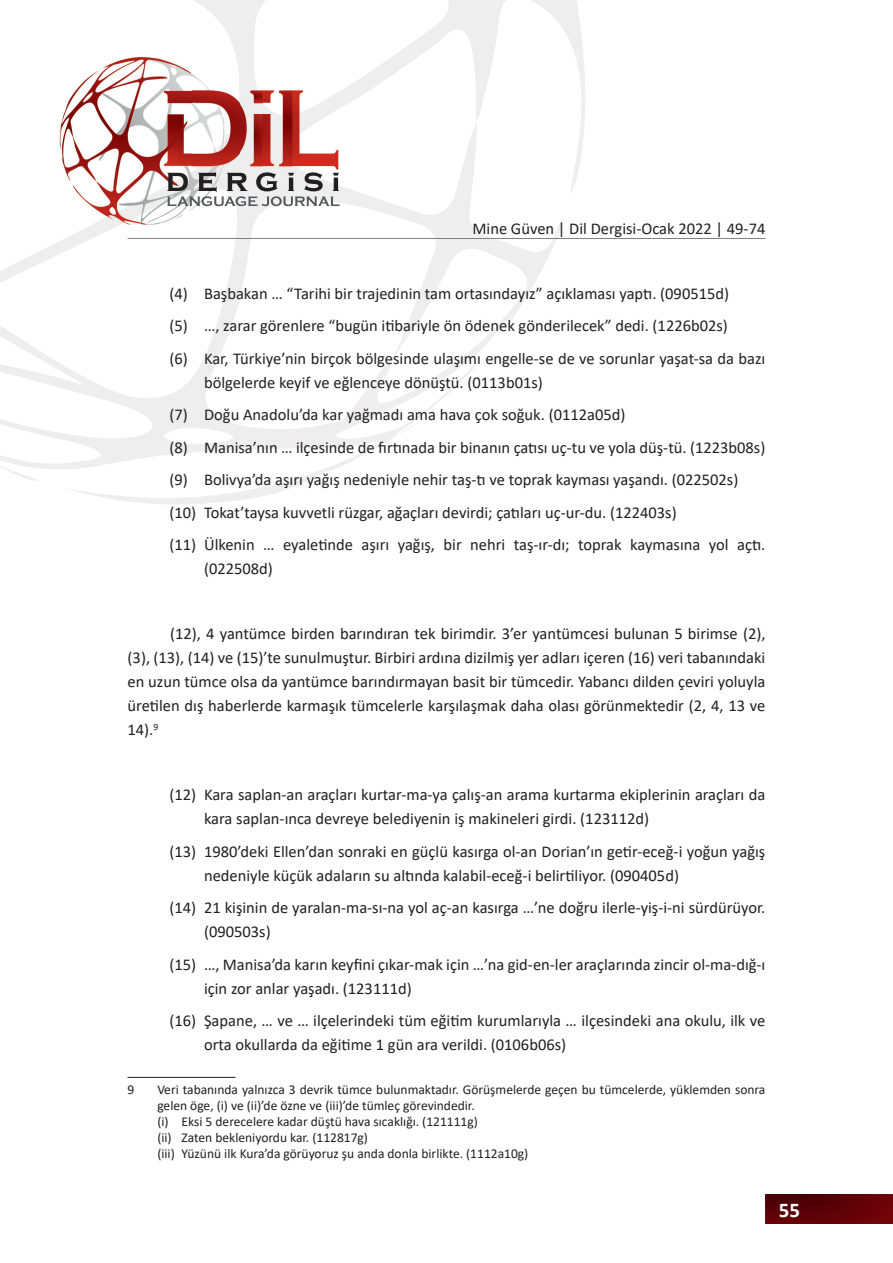
<style>
.page{position:relative;width:893px;height:1263px;background:#fff}
.page>*{position:absolute;margin:0;border:0;box-sizing:border-box;transform-origin:0 0}
.t1{font:700 21px "Calibri";color:#fff}
.t2{font:16.5px/24px "Calibri";color:#231f20}
.t3{font:13.5px/16.2px "Calibri";color:#231f20}
</style>
<div class="page">
<svg style="left:0;top:0;width:585px;height:504px"></svg>
<img style="left:192px;top:58px;width:35px;height:167px">
<img style="left:192px;top:91px;width:146px;height:79px">
<img style="left:279px;top:91px;width:13px;height:75px">
<img style="left:250px;top:114px;width:12px;height:52px">
<svg style="left:250px;top:91px;width:12px;height:13px"></svg>
<img style="left:192px;top:91px;width:47px;height:75px">
<img style="left:60px;top:57px;width:132px;height:168px">
<svg style="left:167px;top:172px;width:173px;height:34px;background:#b3b2b3"></svg>
<hr style="left:128px;top:238px;width:637px;height:1px;background:#808285">
<img style="left:765px;top:1194px;width:128px;height:30px">
<hr style="left:128px;top:1077px;width:108px;height:1px;background:#231f20">
<p class="t2" style="left:472px;top:216px;width:294px">Mine Güven | Dil Dergisi-Ocak 2022 | 49-74</p>
<p class="t2" style="left:170px;top:276px;width:597px;line-height:32.5px">(4) Başbakan … “Tarihi bir trajedinin tam ortasındayız” açıklaması yaptı. (090515d)<br>(5) …, zarar görenlere “bugün itibariyle ön ödenek gönderilecek” dedi. (1226b02s)<br>(6) Kar, Türkiye’nin birçok bölgesinde ulaşımı engelle-se de ve sorunlar yaşat-sa da bazı</p>
<p class="t2" style="left:170px;top:365px;width:597px;line-height:32.5px;text-indent:35px">bölgelerde keyif ve eğlenceye dönüştü. (0113b01s)<br>(7) Doğu Anadolu’da kar yağmadı ama hava çok soğuk. (0112a05d)<br>(8) Manisa’nın … ilçesinde de fırtınada bir binanın çatısı uç-tu ve yola düş-tü. (1223b08s) (9) Bolivya’da aşırı yağış nedeniyle nehir taş-tı ve toprak kayması yaşandı. (022502s) (10) Tokat’taysa kuvvetli rüzgar, ağaçları devirdi; çatıları uç-ur-du. (122403s)<br>(11) Ülkenin … eyaletinde aşırı yağış, bir nehri taş-ır-dı; toprak kaymasına yol açtı.</p>
<p class="t2" style="left:204px;top:556px;width:70px">(022508d)</p>
<p class="t2" style="left:128px;top:621px;width:639px;text-align:justify;text-indent:43px">(12), 4 yantümce birden barındıran tek birimdir. 3’er yantümcesi bulunan 5 birimse (2), (3), (13), (14) ve (15)’te sunulmuştur. Birbiri ardına dizilmiş yer adları içeren (16) veri tabanındaki en uzun tümce olsa da yantümce barındırmayan basit bir tümcedir. Yabancı dilden çeviri yoluyla üretilen dış haberlerde karmaşık tümcelerle karşılaşmak daha olası görünmektedir (2, 4, 13 ve 14).<sup>9</sup></p>
<p class="t2" style="left:204px;top:782px;width:563px;text-indent:-35px">(12) Kara saplan-an araçları kurtar-ma-ya çalış-an arama kurtarma ekiplerinin araçları da kara saplan-ınca devreye belediyenin iş makineleri girdi. (123112d)</p>
<p class="t2" style="left:204px;top:839px;width:563px;text-indent:-35px">(13) 1980’deki Ellen’dan sonraki en güçlü kasırga ol-an Dorian’ın getir-eceğ-i yoğun yağış nedeniyle küçük adaların su altında kalabil-eceğ-i belirtiliyor. (090405d)</p>
<p class="t2" style="left:204px;top:895px;width:563px;text-indent:-35px">(14) 21 kişinin de yaralan-ma-sı-na yol aç-an kasırga …’ne doğru ilerle-yiş-i-ni sürdürüyor. (090503s)</p>
<p class="t2" style="left:204px;top:952px;width:563px;text-indent:-35px">(15) …, Manisa’da karın keyfini çıkar-mak için …’na gid-en-ler araçlarında zincir ol-ma-dığ-ı için zor anlar yaşadı. (123111d)</p>
<p class="t2" style="left:204px;top:1008px;width:563px;text-indent:-35px">(16) Şapane, … ve … ilçelerindeki tüm eğitim kurumlarıyla … ilçesindeki ana okulu, ilk ve orta okullarda da eğitime 1 gün ara verildi. (0106b06s)</p>
<p class="t3" style="left:128px;top:1081px;width:8px">9</p>
<p class="t3" style="left:157px;top:1081px;width:610px">Veri tabanında yalnızca 3 devrik tümce bulunmaktadır. Görüşmelerde geçen bu tümcelerde, yüklemden sonra gelen öge, (i) ve (ii)’de özne ve (iii)’de tümleç görevindedir.<br>(i) Eksi 5 derecelere kadar düştü hava sıcaklığı. (121111g)<br>(ii) Zaten bekleniyordu kar. (112817g)<br>(iii) Yüzünü ilk Kura’da görüyoruz şu anda donla birlikte. (1112a10g)</p>
<p class="t1" style="left:779px;top:1195px;width:23px">55</p>
</div>
